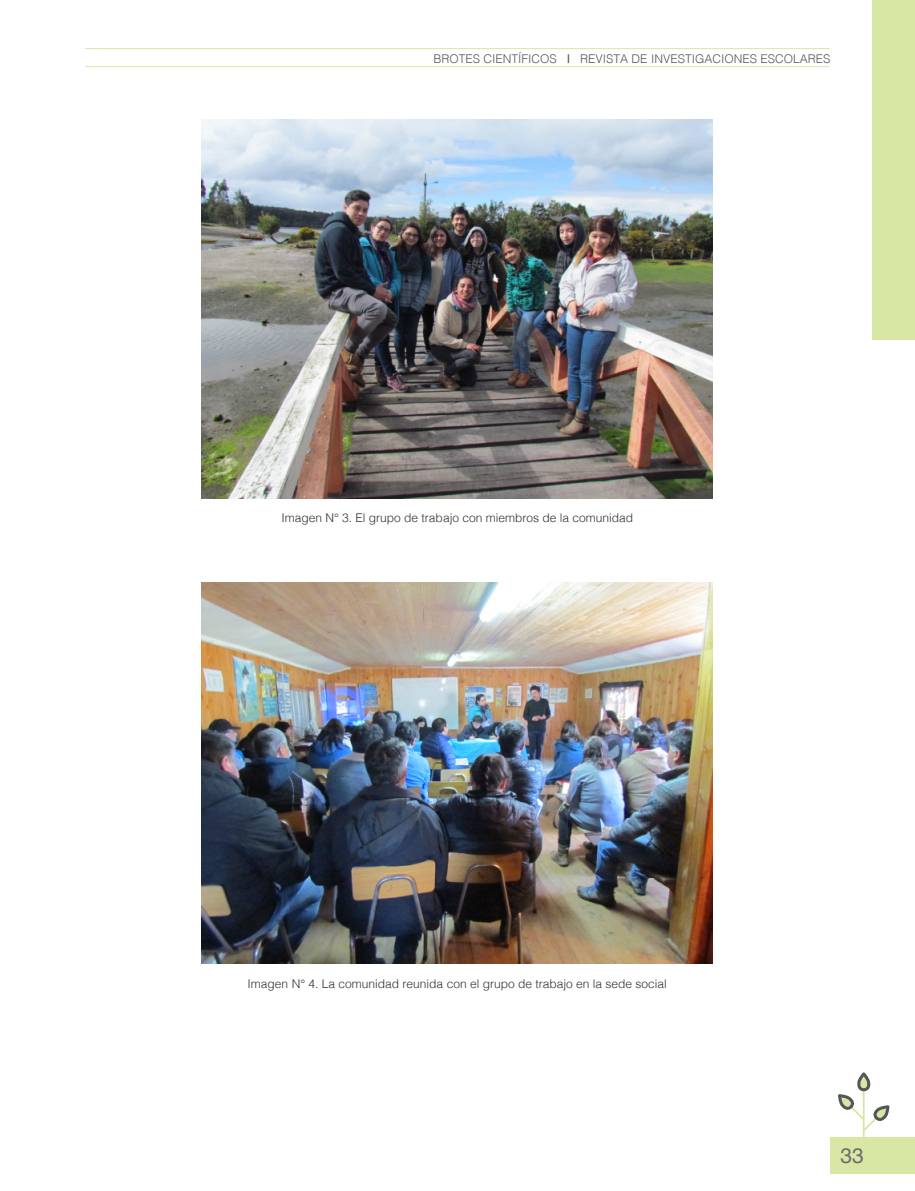
<style>
.page{position:relative;width:915px;height:1191px;background:#fff}
.page>*{position:absolute;margin:0;border:0;box-sizing:border-box;transform-origin:0 0}
.t1{font:21px "Helvetica";color:#57585a}
.Pie_de_pagina{font:300 12px "Helvetica";color:#312f30}
.t2{font:300 12px "Helvetica";color:#57585a}
.pie_de_foto{font:300 12px "Helvetica";color:#312f30}
.s1{font-weight:400}
.s2{color:#6c6d70}
</style>
<div class="page">
<div style="left:829px;top:1137px;width:85px;height:37px;background:#d9e7a4"></div>
<svg style="left:838px;top:1072px;width:51px;height:65px"></svg>
<div style="left:872px;top:0;width:42px;height:339px;background:#d9e7a4"></div>
<hr style="left:85px;top:48px;width:744px;height:1px;background:#d9e7a4">
<hr style="left:85px;top:66px;width:744px;height:1px;background:#d9e7a4">
<img style="left:202px;top:119px;width:510px;height:380px">
<img style="left:202px;top:582px;width:509px;height:381px">
<p class="t2" style="left:433px;top:48px;width:398px">BROTES CIENTÍFICOS <span class="s1">I</span> REVISTA DE INVESTIGACIONES ESCOLARES</p>
<p class="pie_de_foto" style="left:281px;top:508px;width:353px">Imagen N° 3. El grupo de trabajo con miembros de la comunidad</p>
<p class="Pie_de_pagina" style="left:247px;top:973px;width:420px">Imagen N° 4. La comunidad reunida con el grupo de trabajo en la sede social</p>
<h1 class="t1" style="left:834px;top:1139px;width:30px">33<span class="s2">33</span></h1>
</div>
